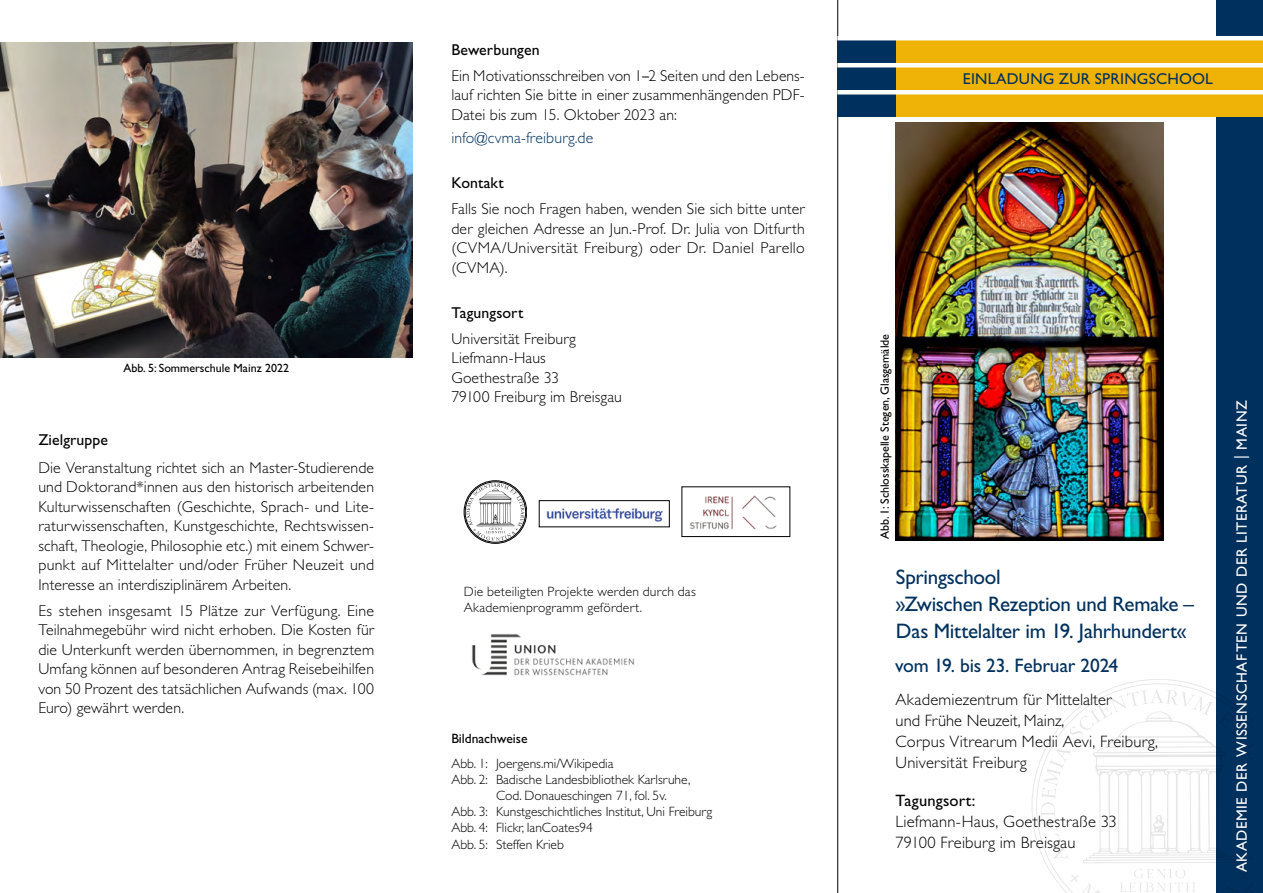
<style>
.page{position:relative;width:1263px;height:893px;background:#fff}
.page>*{position:absolute;margin:0;border:0;box-sizing:border-box;transform-origin:0 0}
.Body_Vorderseite{font:21px/27px "Gill Sans Std";letter-spacing:-.015em;color:#00305d}
.Body_Vorderseite-2{font:19.5px "Gill Sans Std";letter-spacing:-.01em;color:#00305d}
.Body_Vorderseite-3{font:300 16.5px/21px "Gill Sans Std";letter-spacing:.01em;color:#000}
.Body{font:300 15.75px/19.5px "Gill Sans Std";letter-spacing:.01em;color:#000;text-align:justify}
.Body-2{font:15.75px "Gill Sans Std";letter-spacing:.005em;color:#000}
.Subheadline{font:15.75px "Gill Sans Std";letter-spacing:.015em;color:#00305d}
.Body-3{font:300 15.75px "Gill Sans Std";letter-spacing:.01em;color:#00305d}
.t1{font:15px "Gill Sans Std";letter-spacing:.03em;color:#fff}
.t2{font:300 13.5px/16.5px "Gill Sans Std";color:#000}
.t3{font:13.5px "Gill Sans Std";color:#000}
.t4{font:12px "Gill Sans Std";color:#000}
.s1{font-family:"Myriad Pro";font-weight:400}
.s2{font-weight:400}
</style>
<div class="page">
<hr style="left:837px;top:0;width:1px;height:893px;background:#000">
<img style="left:472px;top:634px;width:163px;height:42px">
<img style="left:690px;top:495px;width:87px;height:35px">
<div style="left:682px;top:487px;width:108px;height:50px;border:1px solid #000"></div>
<img style="left:546px;top:508px;width:117px;height:14px">
<div style="left:539px;top:500px;width:130px;height:27px;border:1px solid #000"></div>
<svg style="left:463px;top:480px;width:65px;height:64px"></svg>
<svg style="left:466px;top:483px;width:58px;height:58px"></svg>
<div style="left:465px;top:482px;width:61px;height:60px;border:1px solid #000;border-radius:50%"></div>
<img style="left:0;top:43px;width:412px;height:314px">
<div style="left:1216px;top:0;width:47px;height:893px;background:#00305d"></div>
<img style="left:895px;top:122px;width:268px;height:418px">
<svg style="left:1036px;top:683px;width:180px;height:210px"></svg>
<div style="left:895px;top:40px;width:368px;height:77px;background:#efb307"></div>
<div style="left:837px;top:40px;width:58px;height:77px;background:#00305d"></div>
<hr style="left:837px;top:90px;width:426px;height:4px;background:#fff">
<hr style="left:837px;top:63px;width:426px;height:4px;background:#fff">
<hr style="left:837px;top:36px;width:426px;height:4px;background:#fff">
<p class="t4" style="left:123px;top:361px;width:167px">Abb. 5: Sommerschule Mainz 2022</p>
<p class="Body-2" style="left:38px;top:431px;width:71px">Zielgruppe</p>
<p class="Body" style="left:38px;top:458px;width:337px">Die Veranstaltung richtet sich an Master-Studierende und Doktorand*innen aus den historisch arbeitenden Kulturwissenschaften (Geschichte, Sprach- und Lite&shy;raturwissenschaften, Kunstgeschichte, Rechtswissen&shy;schaft, Theologie, Philosophie etc.) mit einem Schwer&shy;punkt auf Mittelalter und/oder Früher Neuzeit und Interesse an interdisziplinärem Arbeiten.</p>
<p class="Body" style="left:38px;top:601px;width:337px">Es stehen insgesamt 15 Plätze zur Verfügung. Eine Teilnahmegebühr wird nicht erhoben. Die Kosten für die Unterkunft werden übernommen, in begrenztem Umfang können auf besonderen Antrag Reisebeihilfen von 50 Prozent des tatsächlichen Aufwands (max. 100<br>Euro) gewährt werden.</p>
<p class="Body-2" style="left:451px;top:40px;width:90px">Bewerbungen</p>
<p class="Body" style="left:451px;top:66px;width:355px">Ein Motivationsschreiben von 1<span class="s1">–</span>2 Seiten und den Lebens&shy;lauf richten Sie bitte in einer zusammenhängenden PDF-Datei bis zum 15. Oktober 2023 an:</p>
<p class="Body-3" style="left:451px;top:129px;width:143px">info@cvma-freiburg.de</p>
<p class="Body-2" style="left:451px;top:174px;width:54px">Kontakt</p>
<p class="Body" style="left:451px;top:199px;width:355px">Falls Sie noch Fragen haben, wenden Sie sich bitte unter der gleichen Adresse an Jun.-Prof. Dr. Julia von Ditfurth (CVMA/Universität Freiburg) oder Dr. Daniel Parello (CVMA).</p>
<p class="Body-2" style="left:451px;top:303px;width:73px">Tagungsort</p>
<p class="Body" style="left:451px;top:329px;width:172px;text-align:left">Universität Freiburg<br>Liefmann-Haus<br>Goethestraße 33<br>79100 Freiburg im Breisgau</p>
<p class="t2" style="left:464px;top:583px;width:233px">Die beteiligten Projekte werden durch das<br>Akademienprogramm gefördert.</p>
<p class="t3" style="left:451px;top:730px;width:78px">Bildnachweise</p>
<p class="t2" style="left:451px;top:755px;width:164px">Abb. 1: Joergens.mi/Wikipedia</p>
<p class="t2" style="left:496px;top:771px;width:196px;text-indent:-45px">Abb. 2: Badische Landesbibliothek Karlsruhe,<br>Cod. Donaueschingen 71, fol. 5v.</p>
<p class="t2" style="left:451px;top:803px;width:262px">Abb. 3: Kunstgeschichtliches Institut, Uni Freiburg</p>
<p class="t2" style="left:451px;top:820px;width:143px">Abb. 4: Flickr, IanCoates94</p>
<p class="t2" style="left:451px;top:836px;width:114px">Abb. 5: Steffen Krieb</p>
<p class="Subheadline" style="left:963px;top:70px;width:252px">EINLADUNG ZUR SPRINGSCHOOL</p>
<p class="t4" style="left:878px;top:539px;width:207px;rotate:-90deg">Abb. 1: Schlosskapelle Stegen, Glasgemälde</p>
<p class="Body_Vorderseite" style="left:895px;top:563px;width:300px">Springschool<br>»Zwischen Rezeption und Remake –<br>Das Mittelalter im 19. Jahrhundert«</p>
<p class="Body_Vorderseite-2" style="left:895px;top:654px;width:225px">vom 19. bis 23. Februar 2024</p>
<p class="Body_Vorderseite-3" style="left:895px;top:689px;width:264px">Akademiezentrum für Mittelalter<br>und Frühe Neuzeit, Mainz,<br>Corpus Vitrearum Medii Aevi, Freiburg,<br>Universität Freiburg</p>
<p class="Body_Vorderseite-3" style="left:895px;top:790px;width:223px"><span class="s2">Tagungsort:<br></span>Liefmann-Haus, Goethestraße 33<br>79100 Freiburg im Breisgau</p>
<p class="t1" style="left:1233px;top:872px;width:473px;rotate:-90deg">AKADEMIE DER WISSENSCHAFTEN UND DER LITERATUR | MAINZ</p>
</div>
